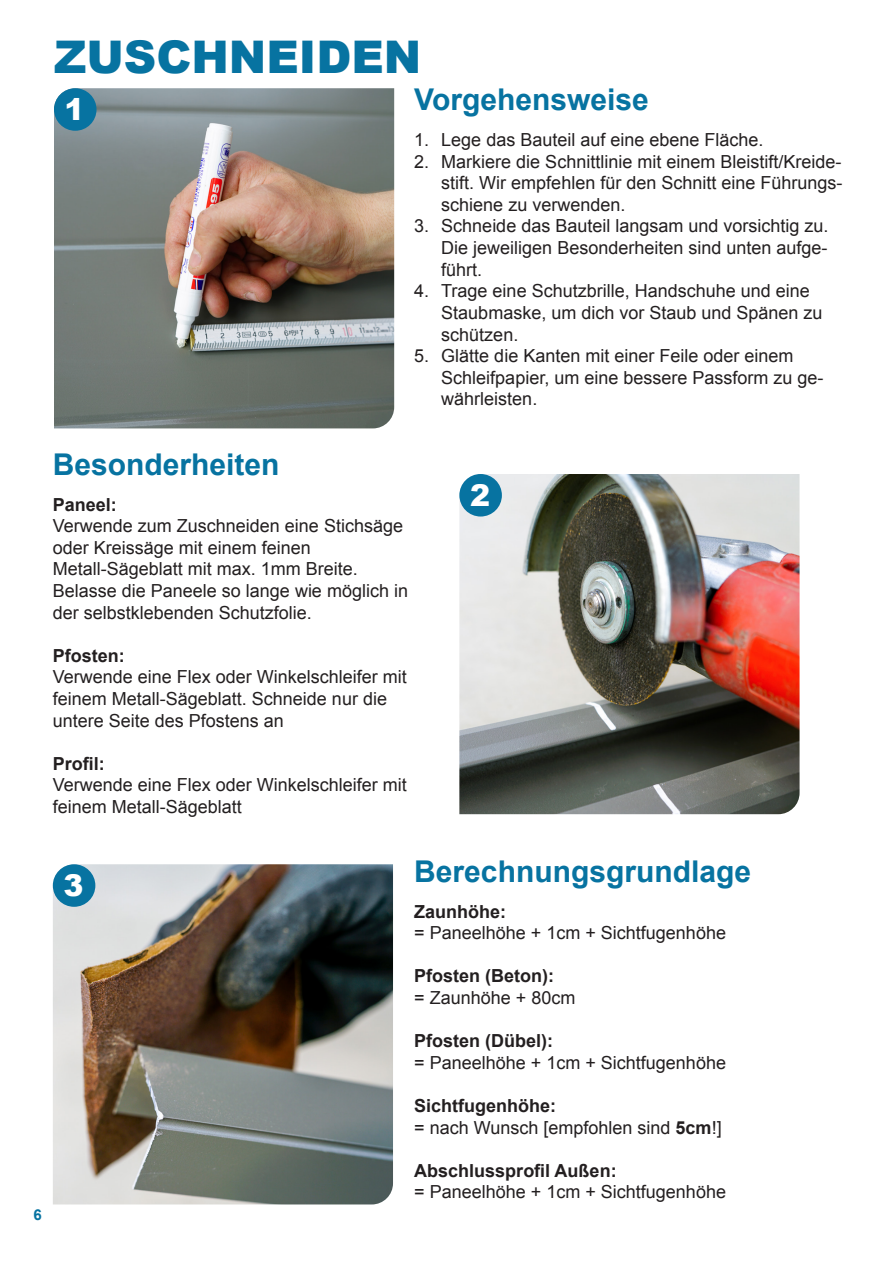
<style>
.page{position:relative;width:893px;height:1263px;background:#fff}
.page>*{position:absolute;margin:0;border:0;box-sizing:border-box;transform-origin:0 0}
.Überschrift{font:900 45px "Arial";color:#0773a1}
.Textüberschrift{font:700 30px "Arial";color:#0773a1}
.t1{font:900 30px "Arial";color:#fff}
.Textüberschrift-2{font:18px/21.6px "Arial";color:#231f20}
.TEXT{font:18px/21.6px "Arial";color:#231f20}
.Textüberschrift-3{font:700 18px "Arial";color:#231f20}
.Textüberschrift-4{font:700 15px "Arial";color:#0773a1}
.s1{font-weight:700}
</style>
<div class="page">
<img style="left:54px;top:88px;width:340px;height:340px">
<div style="left:54px;top:88px;width:43px;height:43px;background:#0773a1;border-radius:50%"></div>
<img style="left:459px;top:474px;width:340px;height:340px">
<div style="left:459px;top:474px;width:43px;height:42px;background:#0773a1;border-radius:50%"></div>
<img style="left:53px;top:864px;width:340px;height:340px">
<div style="left:53px;top:864px;width:42px;height:43px;background:#0773a1;border-radius:50%"></div>
<p class="Überschrift" style="left:54px;top:24px;width:369px">ZUSCHNEIDEN</p>
<p class="Textüberschrift" style="left:414px;top:80px;width:236px">Vorgehensweise</p>
<p class="Textüberschrift-2" style="left:414px;top:129px;width:351px">1. Lege das Bauteil auf eine ebene Fläche.</p>
<p class="Textüberschrift-2" style="left:441px;top:151px;width:403px;text-align:justify;text-indent:-27px">2. Markiere die Schnittlinie mit einem Bleistift/Kreide&shy;stift. Wir empfehlen für den Schnitt eine Führungs&shy;schiene zu verwenden.</p>
<p class="Textüberschrift-2" style="left:441px;top:216px;width:389px;text-align:justify;text-indent:-27px">3. Schneide das Bauteil langsam und vorsichtig zu.<br>Die jeweiligen Besonderheiten sind unten aufge&shy;führt.</p>
<p class="Textüberschrift-2" style="left:441px;top:280px;width:383px;text-indent:-27px">4. Trage eine Schutzbrille, Handschuhe und eine<br>Staubmaske, um dich vor Staub und Spänen zu schützen.</p>
<p class="Textüberschrift-2" style="left:441px;top:345px;width:384px;text-indent:-27px">5. Glätte die Kanten mit einer Feile oder einem<br>Schleifpapier, um eine bessere Passform zu ge&shy;währleisten.</p>
<p class="t1" style="left:65px;top:87px;width:22px">1</p>
<p class="Textüberschrift" style="left:53px;top:444px;width:228px">Besonderheiten</p>
<p class="Textüberschrift-3" style="left:53px;top:492px;width:66px">Paneel:</p>
<p class="TEXT" style="left:53px;top:515px;width:352px">Verwende zum Zuschneiden eine Stichsäge oder Kreissäge mit einem feinen</p>
<p class="TEXT" style="left:53px;top:558px;width:307px">Metall-Sägeblatt mit max. 1mm Breite.</p>
<p class="TEXT" style="left:53px;top:580px;width:357px">Belasse die Paneele so lange wie möglich in der selbstklebenden Schutzfolie.</p>
<p class="Textüberschrift-3" style="left:53px;top:644px;width:74px">Pfosten:</p>
<p class="Textüberschrift-2" style="left:53px;top:666px;width:356px">Verwende eine Flex oder Winkelschleifer mit feinem Metall-Sägeblatt. Schneide nur die untere Seite des Pfostens an</p>
<p class="Textüberschrift-3" style="left:53px;top:752px;width:54px">Profil:</p>
<p class="Textüberschrift-2" style="left:53px;top:774px;width:356px">Verwende eine Flex oder Winkelschleifer mit feinem Metall-Sägeblatt</p>
<p class="t1" style="left:470px;top:473px;width:22px">2</p>
<p class="t1" style="left:63px;top:863px;width:22px">3</p>
<p class="Textüberschrift-4" style="left:34px;top:1205px;width:10px">6</p>
<p class="Textüberschrift" style="left:414px;top:851px;width:338px">Berechnungsgrundlage</p>
<p class="Textüberschrift-3" style="left:414px;top:899px;width:93px">Zaunhöhe:</p>
<p class="TEXT" style="left:414px;top:922px;width:313px">= Paneelhöhe + 1cm + Sichtfugenhöhe</p>
<p class="Textüberschrift-3" style="left:414px;top:964px;width:141px">Pfosten (Beton):</p>
<p class="Textüberschrift-2" style="left:414px;top:987px;width:163px">= Zaunhöhe + 80cm</p>
<p class="Textüberschrift-3" style="left:414px;top:1029px;width:140px">Pfosten (Dübel):</p>
<p class="TEXT" style="left:414px;top:1052px;width:313px">= Paneelhöhe + 1cm + Sichtfugenhöhe</p>
<p class="Textüberschrift-3" style="left:414px;top:1094px;width:144px">Sichtfugenhöhe:</p>
<p class="Textüberschrift-2" style="left:414px;top:1117px;width:309px">= nach Wunsch [empfohlen sind <span class="s1">5cm</span>!]</p>
<p class="Textüberschrift-3" style="left:414px;top:1159px;width:204px">Abschlussprofil Außen:</p>
<p class="Textüberschrift-2" style="left:414px;top:1181px;width:313px">= Paneelhöhe + 1cm + Sichtfugenhöhe</p>
</div>
